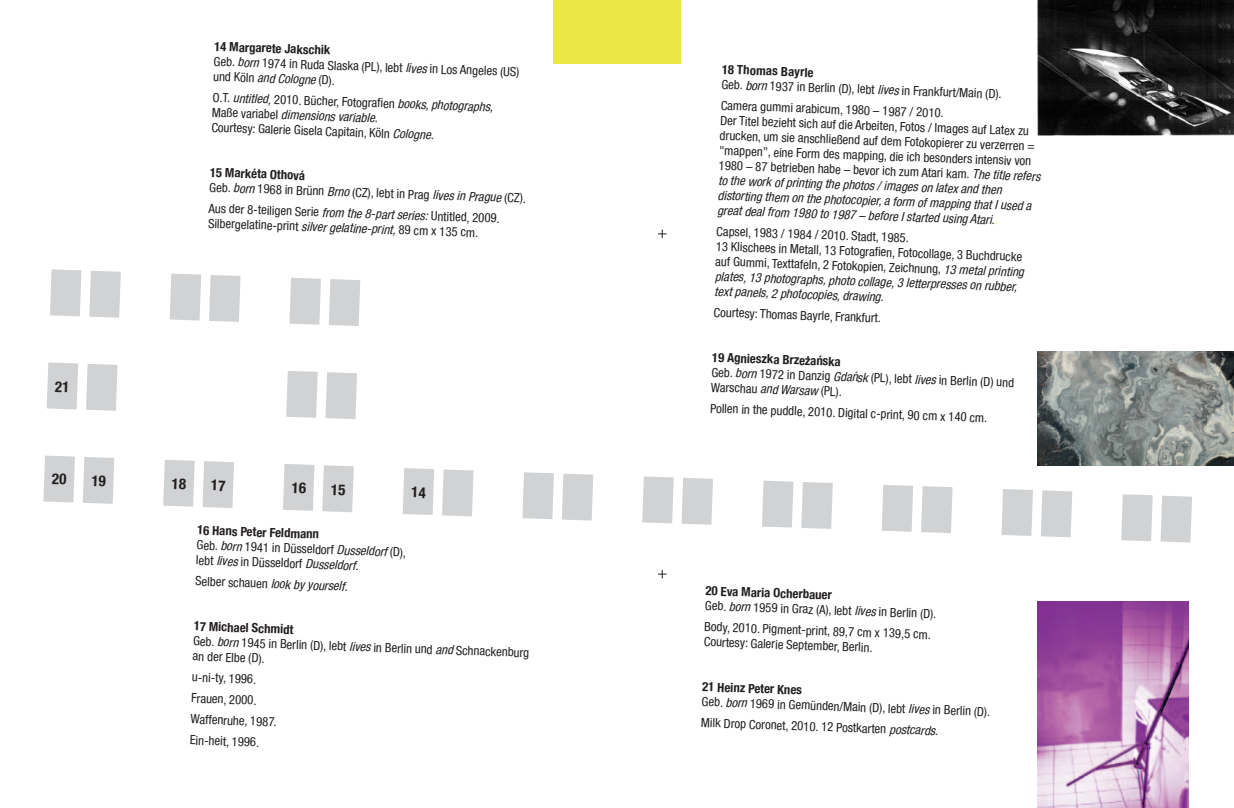
<style>
.page{position:relative;width:1234px;height:808px;background:#fff}
.page>*{position:absolute;margin:0;border:0;box-sizing:border-box;transform-origin:0 0}
.fliess{font:condensed 12.75px/15px "Helvetica Neue";color:#231f20}
.fliess-2{font:700 condensed 12.75px "Helvetica Neue";color:#231f20}
.fliess-3{font:italic condensed 12.75px "Helvetica Neue";color:#231f20}
.headline{font:700 condensed 12.75px "Helvetica Neue";color:#231f20}
.s1{font-style:italic}
.s2{font-style:normal}
.s3{color:#eae846}
</style>
<div class="page">
<div style="left:553px;top:0;width:64px;height:64px;background:#eae846"></div>
<div style="left:617px;top:0;width:63px;height:64px;background:#eae846"></div>
<svg style="left:1121px;top:494px;width:31px;height:47px"></svg>
<svg style="left:1160px;top:496px;width:31px;height:47px"></svg>
<svg style="left:681px;top:478px;width:32px;height:47px;background:#d4d5d7"></svg>
<svg style="left:642px;top:476px;width:31px;height:47px"></svg>
<svg style="left:522px;top:472px;width:32px;height:47px;background:#d4d5d7"></svg>
<svg style="left:562px;top:474px;width:31px;height:47px"></svg>
<svg style="left:442px;top:469px;width:31px;height:47px"></svg>
<svg style="left:286px;top:371px;width:31px;height:47px"></svg>
<svg style="left:325px;top:372px;width:32px;height:47px;background:#d4d5d7"></svg>
<svg style="left:86px;top:364px;width:31px;height:47px"></svg>
<svg style="left:289px;top:278px;width:32px;height:47px;background:#d4d5d7"></svg>
<svg style="left:329px;top:279px;width:31px;height:47px"></svg>
<svg style="left:170px;top:274px;width:31px;height:46px"></svg>
<svg style="left:209px;top:275px;width:31px;height:47px"></svg>
<svg style="left:50px;top:269px;width:31px;height:47px"></svg>
<svg style="left:89px;top:271px;width:32px;height:47px;background:#d4d5d7"></svg>
<svg style="left:762px;top:481px;width:31px;height:47px"></svg>
<svg style="left:801px;top:482px;width:31px;height:47px"></svg>
<svg style="left:881px;top:485px;width:32px;height:47px;background:#d4d5d7"></svg>
<svg style="left:921px;top:486px;width:31px;height:47px"></svg>
<svg style="left:1001px;top:489px;width:31px;height:47px"></svg>
<svg style="left:1041px;top:490px;width:31px;height:47px"></svg>
<svg style="left:658px;top:230px;width:8px;height:8px"></svg>
<svg style="left:658px;top:570px;width:8px;height:8px"></svg>
<img style="left:1037px;top:0;width:196px;height:135px">
<img style="left:1037px;top:352px;width:196px;height:113px">
<img style="left:1037px;top:601px;width:150px;height:207px">
<svg style="left:322px;top:465px;width:32px;height:47px;background:#d4d5d7"></svg>
<svg style="left:402px;top:468px;width:32px;height:47px;background:#d4d5d7"></svg>
<svg style="left:202px;top:461px;width:32px;height:47px;background:#d4d5d7"></svg>
<svg style="left:83px;top:457px;width:31px;height:47px"></svg>
<svg style="left:283px;top:464px;width:31px;height:47px"></svg>
<svg style="left:163px;top:460px;width:32px;height:47px;background:#d4d5d7"></svg>
<svg style="left:43px;top:455px;width:32px;height:47px;background:#d5d5d7"></svg>
<svg style="left:47px;top:362px;width:31px;height:47px"></svg>
<p class="fliess-2" style="left:214px;top:38px;width:117px;rotate:2deg">14 Margarete Jakschik</p>
<p class="fliess" style="left:214px;top:54px;width:307px;rotate:2deg">Geb. <span class="s1">born</span> 1974 in Ruda Slaska (PL), lebt <span class="s1">lives</span> in Los Angeles (US)</p>
<p class="fliess" style="left:213px;top:69px;width:123px;rotate:2deg">und Köln <span class="s1">and Cologne</span> (D).</p>
<p class="fliess" style="left:213px;top:90px;width:282px;rotate:2deg">O.T. <span class="s1">untitled,</span> 2010. Bücher, Fotografien <span class="s1">books, photographs,</span></p>
<p class="fliess-3" style="left:212px;top:105px;width:167px;rotate:2deg"><span class="s2">Maße variabel</span> dimensions variable<span class="s2">.</span></p>
<p class="fliess" style="left:212px;top:120px;width:224px;rotate:2deg">Courtesy: Galerie Gisela Capitain, Köln <span class="s1">Cologne.</span></p>
<p class="fliess-2" style="left:210px;top:164px;width:97px;rotate:2deg">15 Markéta Othová</p>
<p class="fliess" style="left:210px;top:179px;width:318px;rotate:2deg">Geb. <span class="s1">born</span> 1968 in Brünn <span class="s1">Brno</span> (CZ), lebt in Prag <span class="s1">lives in Prague</span> (CZ).</p>
<p class="fliess" style="left:209px;top:200px;width:293px;rotate:2deg">Aus der 8-teiligen Serie <span class="s1">from the 8-part series:</span> Untitled, 2009.<br>Silbergelatine-print <span class="s1">silver gelatine-print,</span> 89 cm x 135 cm.</p>
<p class="fliess-2" style="left:197px;top:522px;width:123px;rotate:2deg">16 Hans Peter Feldmann</p>
<p class="fliess" style="left:197px;top:537px;width:211px;rotate:2deg">Geb. <span class="s1">born</span> 1941 in Düsseldorf <span class="s1">Dusseldorf</span> (D),</p>
<p class="fliess" style="left:196px;top:552px;width:164px;rotate:2deg">lebt <span class="s1">lives</span> in Düsseldorf <span class="s1">Dusseldorf</span>.</p>
<p class="fliess-3" style="left:196px;top:573px;width:154px;rotate:2deg"><span class="s2">Selber schauen</span> look by yourself.</p>
<p class="fliess-2" style="left:194px;top:618px;width:101px;rotate:2deg">17 Michael Schmidt</p>
<p class="fliess" style="left:193px;top:633px;width:338px;rotate:2deg">Geb. <span class="s1">born</span> 1945 in Berlin (D), lebt <span class="s1">lives</span> in Berlin und <span class="s1">and</span> Schnackenburg an der Elbe (D).</p>
<p class="fliess" style="left:192px;top:669px;width:66px;rotate:2deg">u-ni-ty, 1996.</p>
<p class="fliess" style="left:191px;top:690px;width:67px;rotate:2deg">Frauen, 2000.</p>
<p class="fliess" style="left:191px;top:711px;width:88px;rotate:2deg">Waffenruhe, 1987.</p>
<p class="fliess" style="left:190px;top:732px;width:71px;rotate:2deg">Ein-heit, 1996.</p>
<p class="headline" style="left:722px;top:61px;width:93px;rotate:2deg">18 Thomas Bayrle</p>
<p class="fliess" style="left:721px;top:77px;width:282px;rotate:2deg">Geb. <span class="s1">born</span> 1937 in Berlin (D), lebt <span class="s1">lives</span> in Frankfurt/Main (D).</p>
<p class="fliess" style="left:721px;top:98px;width:224px;rotate:2deg">Camera gummi arabicum, 1980 – 1987 / 2010.</p>
<p class="fliess" style="left:720px;top:113px;width:323px;rotate:2deg">Der Titel bezieht sich auf die Arbeiten, Fotos / Images auf Latex zu drucken, um sie anschließend auf dem Fotokopierer zu verzerren = "mappen", eine Form des mapping, die ich besonders intensiv von 1980 – 87 betrieben habe – bevor ich zum Atari kam. <span class="s1">The title refers to the work of printing the photos / images on latex and then distorting them on the photocopier, a form of mapping that I used a great deal from 1980 to 1987 – before I started using Atari.</span><span class="s3">.</span></p>
<p class="fliess" style="left:716px;top:223px;width:194px;rotate:2deg">Capsel, 1983 / 1984 / 2010. Stadt, 1985.</p>
<p class="fliess" style="left:716px;top:238px;width:310px;rotate:2deg">13 Klischees in Metall, 13 Fotografien, Fotocollage, 3 Buchdrucke auf Gummi, Texttafeln, 2 Fotokopien, Zeichnung, <span class="s1">13 metal printing plates, 13 photographs, photo collage, 3 letterpresses on rubber,</span></p>
<p class="fliess-3" style="left:714px;top:284px;width:171px;rotate:2deg">text panels, 2 photocopies, drawing.</p>
<p class="fliess" style="left:713px;top:304px;width:169px;rotate:2deg">Courtesy: Thomas Bayrle, Frankfurt.</p>
<p class="fliess-2" style="left:712px;top:349px;width:130px;rotate:2deg">19 Agnieszka Brzez<sup>·</sup>an´ska</p>
<p class="fliess" style="left:711px;top:364px;width:304px;rotate:2deg">Geb. <span class="s1">born</span> 1972 in Danzig <span class="s1">Gdan´ sk</span> (PL), lebt <span class="s1">lives</span> in Berlin (D) und<br>Warschau <span class="s1">and Warsaw</span> (PL).</p>
<p class="fliess" style="left:710px;top:400px;width:279px;rotate:2deg">Pollen in the puddle, 2010. Digital c-print, 90 cm x 140 cm.</p>
<p class="fliess-2" style="left:705px;top:583px;width:128px;rotate:2deg">20 Eva Maria Ocherbauer</p>
<p class="fliess" style="left:705px;top:598px;width:233px;rotate:2deg">Geb. <span class="s1">born</span> 1959 in Graz (A), lebt <span class="s1">lives</span> in Berlin (D).</p>
<p class="fliess" style="left:704px;top:619px;width:228px;rotate:2deg">Body, 2010. Pigment-print, 89,7 cm x 139,5 cm.</p>
<p class="fliess" style="left:704px;top:634px;width:170px;rotate:2deg">Courtesy: Galerie September, Berlin.</p>
<p class="fliess-2" style="left:702px;top:679px;width:101px;rotate:2deg">21 Heinz Peter Knes</p>
<p class="fliess" style="left:702px;top:694px;width:290px;rotate:2deg">Geb. <span class="s1">born</span> 1969 in Gemünden/Main (D), lebt <span class="s1">lives</span> in Berlin (D).</p>
<p class="fliess" style="left:701px;top:715px;width:239px;rotate:2deg">Milk Drop Coronet, 2010. 12 Postkarten <span class="s1">postcards</span>.</p>
</div>
